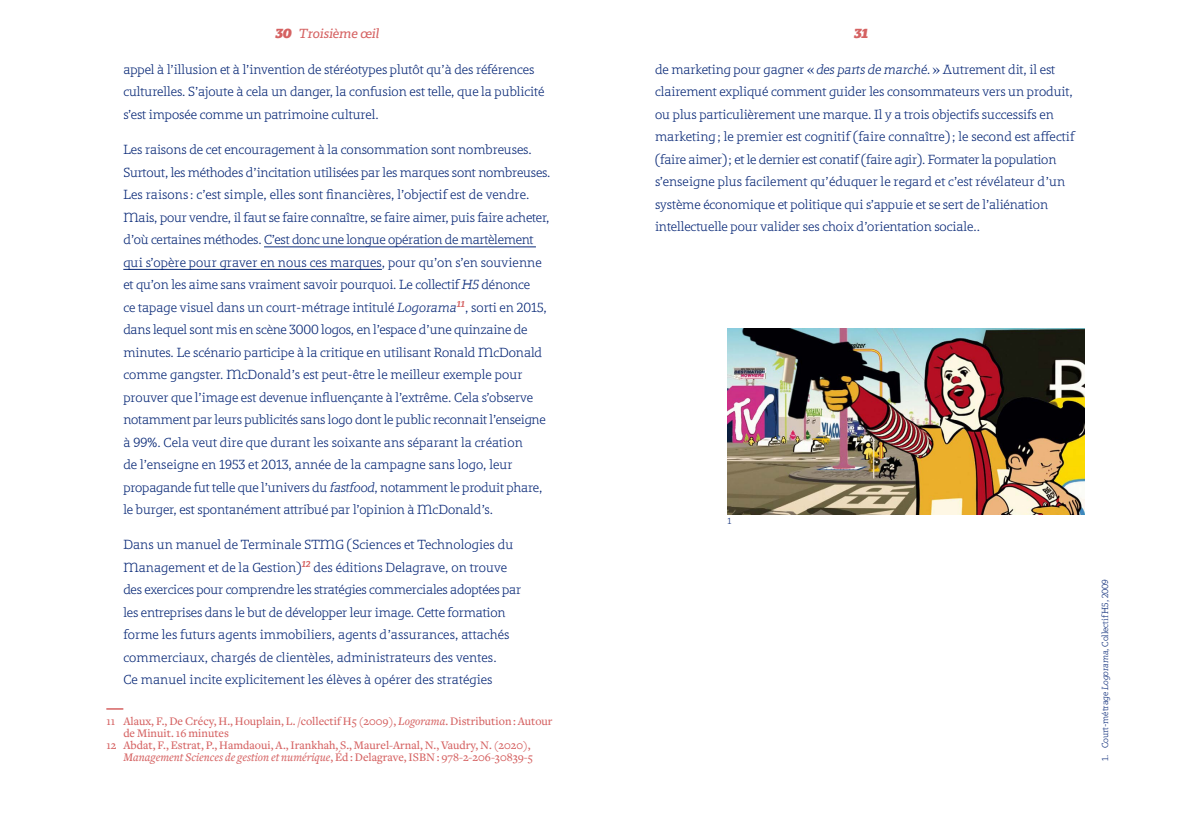
<style>
.page{position:relative;width:1191px;height:825px;background:#fff}
.page>*{position:absolute;margin:0;border:0;box-sizing:border-box;transform-origin:0 0}
.t1{font:300 13.5px/22.5px "Regime";color:#072776}
.t2{font:italic 13.5px "Regime";color:#d56262}
.t3{font:italic 700 13.5px "Regime";color:#d56262}
.t4{font:500 12px "Freight Text";color:#d56262}
.t5{font:italic 500 12px "Freight Text";color:#d56262}
.t6{font:300 9px "Regime";color:#072776}
.s1{font-weight:700}
.s2{font-style:italic}
.s3{font-style:normal}
</style>
<div class="page">
<hr style="left:264px;top:246px;width:272px;height:1px;background:#072776">
<hr style="left:123px;top:269px;width:259px;height:1px;background:#072776">
<svg style="left:106px;top:708px;width:17px;height:2px"></svg>
<img style="left:727px;top:328px;width:357px;height:186px">
<p class="t2" style="left:275px;top:25px;width:105px"><span class="s1">30</span> Troisième œil</p>
<p class="t3" style="left:854px;top:25px;width:16px">31</p>
<p class="t1" style="left:123px;top:58px;width:422px">appel à l’illusion et à l’invention de stéréotypes plutôt qu’à des références culturelles. S’ajoute à cela un danger, la confusion est telle, que la publicité s’est imposée comme un patrimoine culturel.</p>
<p class="t1" style="left:123px;top:138px;width:429px">Les raisons de cet encouragement à la consommation sont nombreuses.<br>Surtout, les méthodes d’incitation utilisées par les marques sont nombreuses.<br>Les raisons: c’est simple, elles sont financières, l’objectif est de vendre.<br>Mais, pour vendre, il faut se faire connaître, se faire aimer, puis faire acheter, d’où certaines méthodes. C’est donc une longue opération de martèlement qui s’opère pour graver en nous ces marques, pour qu’on s’en souvienne et qu’on les aime sans vraiment savoir pourquoi. Le collectif <span class="s2">H5</span> dénonce<br>ce tapage visuel dans un court-métrage intitulé <span class="s2">Logorama</span><sup>11</sup>, sorti en 2015, dans lequel sont mis en scène 3000 logos, en l’espace d’une quinzaine de minutes. Le scénario participe à la critique en utilisant Ronald McDonald comme gangster. McDonald’s est peut-être le meilleur exemple pour prouver que l’image est devenue influençante à l’extrême. Cela s’observe notamment par leurs publicités sans logo dont le public reconnait l’enseigne à 99%. Cela veut dire que durant les soixante ans séparant la création<br>de l’enseigne en 1953 et 2013, année de la campagne sans logo, leur propagande fut telle que l’univers du <span class="s2">fastfood</span>, notamment le produit phare, le burger, est spontanément attribué par l’opinion à McDonald’s.</p>
<p class="t1" style="left:123px;top:533px;width:399px">Dans un manuel de Terminale STMG (Sciences et Technologies du Management et de la Gestion)<sup>12</sup> des éditions Delagrave, on trouve des exercices pour comprendre les stratégies commerciales adoptées par les entreprises dans le but de développer leur image. Cette formation forme les futurs agents immobiliers, agents d’assurances, attachés commerciaux, chargés de clientèles, administrateurs des ventes.<br>Ce manuel incite explicitement les élèves à opérer des stratégies</p>
<p class="t4" style="left:106px;top:715px;width:448px">11 Alaux, F., De Crécy, H., Houplain, L. /collectif H5 (2009), <span class="s2">Logorama</span>. Distribution: Autour</p>
<p class="t4" style="left:123px;top:727px;width:107px">de Minuit. 16 minutes</p>
<p class="t4" style="left:106px;top:739px;width:426px">12 Abdat, F., Estrat, P., Hamdaoui, A., Irankhah, S., Maurel-Arnal, N., Vaudry, N. (2020),</p>
<p class="t5" style="left:123px;top:751px;width:411px">Management Sciences de gestion et numérique<span class="s3">, Éd: Delagrave, ISBN: 978-2-206-30839-5</span></p>
<p class="t1" style="left:655px;top:58px;width:421px">de marketing pour gagner «<span class="s2">des parts de marché.</span>» Autrement dit, il est clairement expliqué comment guider les consommateurs vers un produit, ou plus particulièrement une marque. Il y a trois objectifs successifs en marketing ; le premier est cognitif (faire connaître); le second est affectif (faire aimer); et le dernier est conatif (faire agir). Formater la population s’enseigne plus facilement qu’éduquer le regard et c’est révélateur d’un système économique et politique qui s’appuie et se sert de l’aliénation intellectuelle pour valider ses choix d’orientation sociale..</p>
<p class="t6" style="left:727px;top:516px;width:5px">1</p>
<p class="t6" style="left:1100px;top:761px;width:184px;rotate:-90deg">1. Court-métrage <span class="s2">Logorama</span>, Collectif H5, 2009</p>
</div>
